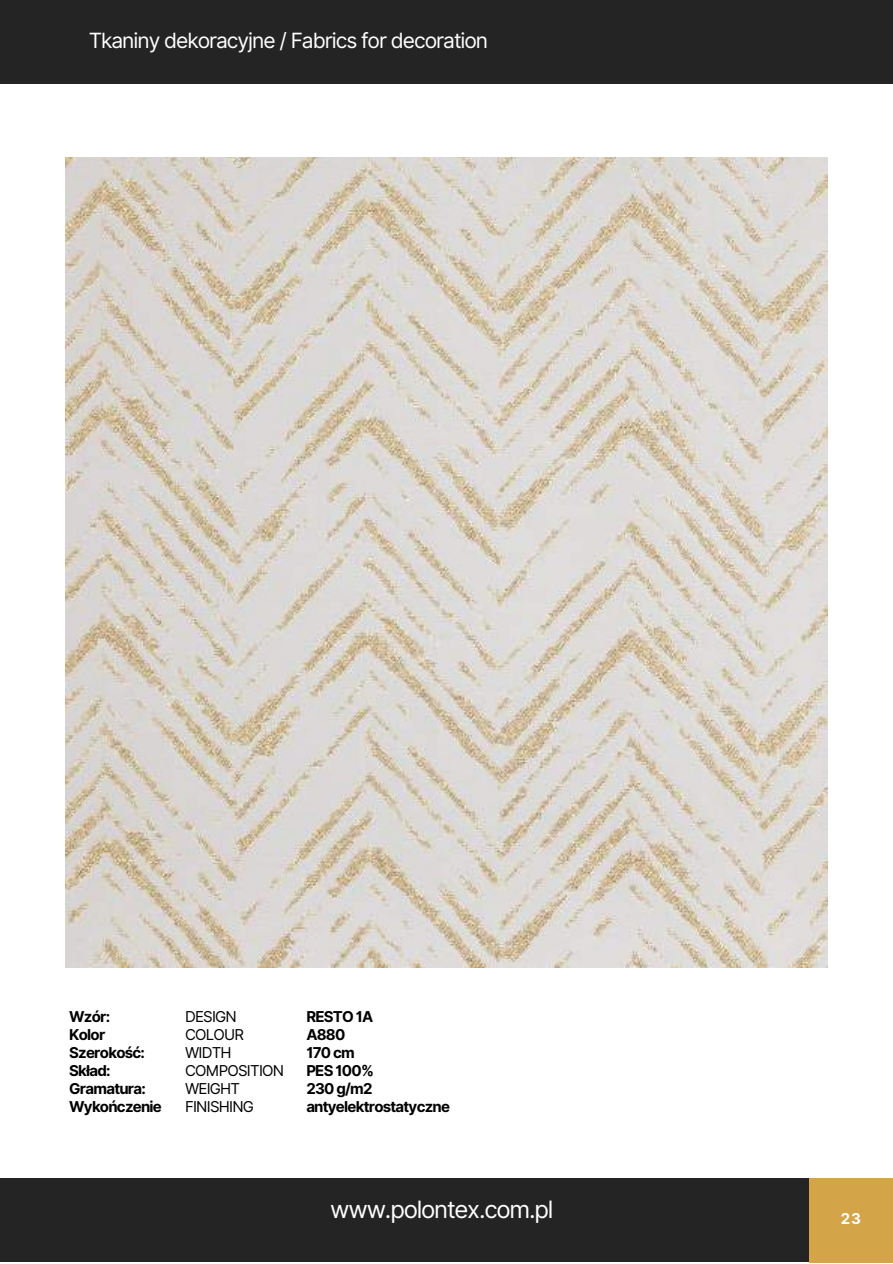
<style>
.page{position:relative;width:893px;height:1264px;background:#fff}
.page>*{position:absolute;margin:0;border:0;box-sizing:border-box;transform-origin:0 0}
.t1{font:23.85px "Inter";letter-spacing:-.05em;color:#fff}
.t2{font:21px "Inter";letter-spacing:-.05em;color:#fff}
.t3{font:700 15px/18px "Inter";letter-spacing:-.05em;color:#000}
.t4{font:15px/18px "Inter";letter-spacing:-.05em;color:#000}
.t5{font:700 15px "Inter";color:#fff}
</style>
<div class="page">
<div style="left:0;top:0;width:892px;height:83px;background:#242424"></div>
<div style="left:0;top:1178px;width:892px;height:83px;background:#242424"></div>
<div style="left:809px;top:1178px;width:83px;height:84px;background:#d3a448"></div>
<img style="left:65px;top:157px;width:762px;height:810px">
<h2 class="t2" style="left:89px;top:28px;width:401px">Tkaniny dekoracyjne / Fabrics for decoration</h2>
<p class="t3" style="left:69px;top:1007px;width:94px">Wzór:<br>Kolor<br>Szerokość:<br>Skład:<br>Gramatura:<br>Wykończenie</p>
<p class="t3" style="left:306px;top:1007px;width:145px">RESTO 1A<br>A880<br>170 cm<br>PES 100%<br>230 g/m2 antyelektrostatyczne</p>
<p class="t4" style="left:185px;top:1007px;width:101px">DESIGN<br>COLOUR<br>WIDTH<br>COMPOSITION<br>WEIGHT<br>FINISHING</p>
<h1 class="t1" style="left:330px;top:1195px;width:225px">www.polontex.com.pl</h1>
<p class="t5" style="left:840px;top:1209px;width:22px">23</p>
</div>
